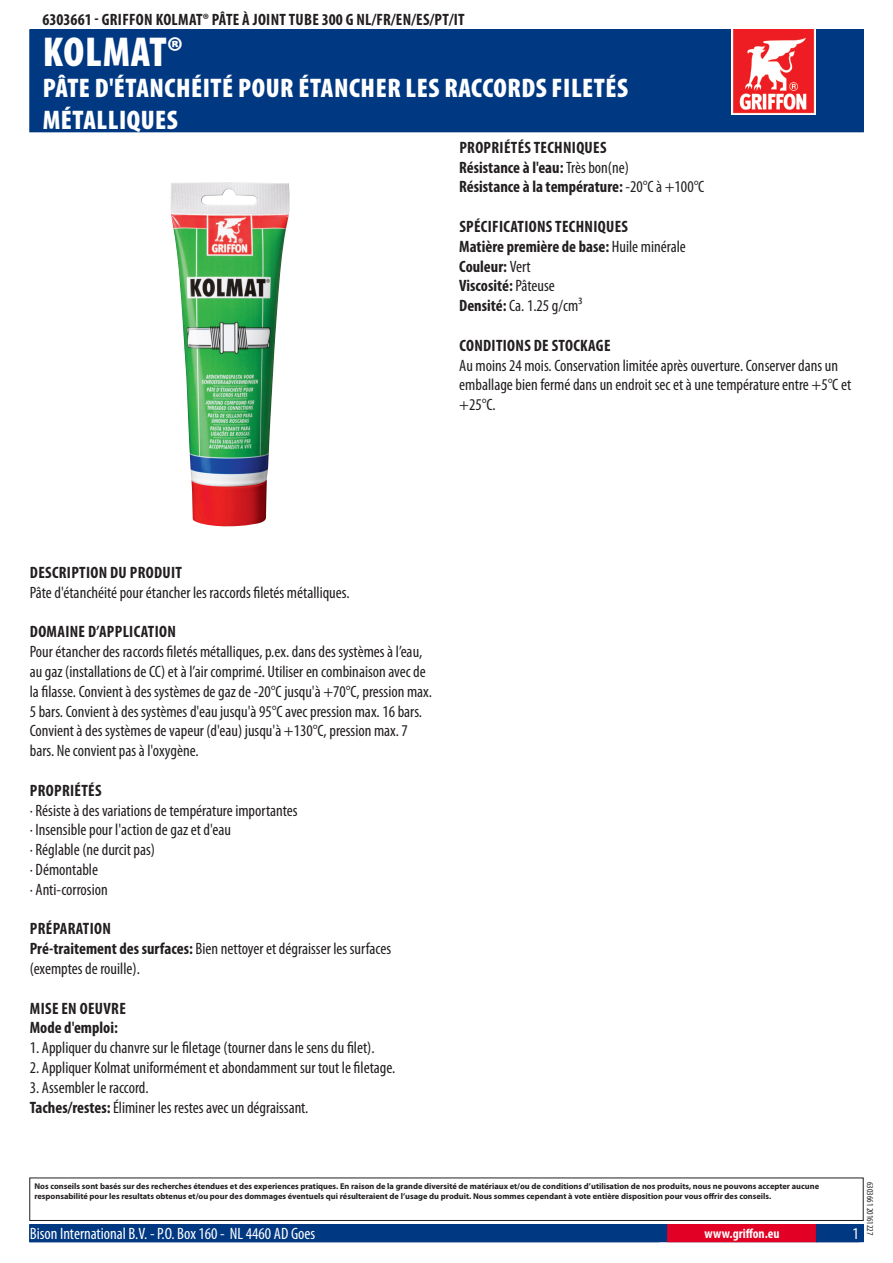
<style>
.page{position:relative;width:893px;height:1263px;background:#fff}
.page>*{position:absolute;margin:0;border:0;box-sizing:border-box;transform-origin:0 0}
.PageHeader{font:900 condensed 42px "Myriad Pro";letter-spacing:.02em;color:#fff}
.PageSubheader{font:900 condensed 27px/32.4px "Myriad Pro";letter-spacing:.02em;color:#fff}
.Regular{font:condensed 16.5px/19.8px "Myriad Pro";color:#231f20}
.TOCItem{font:700 condensed 16.5px "Myriad Pro";letter-spacing:.02em;color:#231f20}
.Regular-2{font:700 condensed 16.5px "Myriad Pro";color:#231f20}
.ContactData{font:condensed 16.5px "Myriad Pro";color:#fff}
.URL{font:700 condensed 13.5px "Myriad Pro";color:#fff}
.Revisie{font:condensed 9px "Myriad Pro";color:#231f20}
.Disclaimer{font:700 8.4px/10.1px "Myriad Pro";color:#231f20}
.s1{font-weight:400}
.s2{font-weight:700}
</style>
<div class="page">
<div style="left:30px;top:30px;width:833px;height:102px;background:#003882"></div>
<img style="left:731px;top:30px;width:85px;height:85px">
<div style="left:29px;top:1177px;width:835px;height:44px;border:1px solid #231f20"></div>
<div style="left:30px;top:1225px;width:833px;height:17px;background:#003882"></div>
<div style="left:29px;top:1224px;width:835px;height:18px;border:1px solid #003882"></div>
<div style="left:668px;top:1225px;width:148px;height:17px;background:#e20025"></div>
<div style="left:667px;top:1224px;width:150px;height:18px;border:1px solid #e20025"></div>
<img style="left:170px;top:182px;width:119px;height:345px">
<p class="TOCItem" style="left:43px;top:9px;width:418px">6303661 - Griffon Kolmat® Pâte à joint Tube 300 g NL/FR/EN/ES/PT/IT</p>
<p class="PageHeader" style="left:43px;top:25px;width:142px">KOLMAT®</p>
<p class="PageSubheader" style="left:43px;top:71px;width:587px">PÂTE D'ÉTANCHÉITÉ POUR ÉTANCHER LES RACCORDS FILETÉS<br>MÉTALLIQUES</p>
<p class="TOCItem" style="left:459px;top:137px;width:147px">Propriétés techniques</p>
<p class="Regular-2" style="left:459px;top:157px;width:171px">Résistance à l'eau: <span class="s1">Très bon(ne)</span></p>
<p class="Regular-2" style="left:459px;top:176px;width:247px">Résistance à la température: <span class="s1">-20°C à +1 00°C</span></p>
<p class="TOCItem" style="left:459px;top:216px;width:169px">Spécifications techniques</p>
<p class="Regular-2" style="left:459px;top:236px;width:228px">Matière première de base: <span class="s1">Huile minérale</span></p>
<p class="Regular-2" style="left:459px;top:256px;width:73px">Couleur: <span class="s1">Vert</span></p>
<p class="Regular-2" style="left:459px;top:275px;width:97px">Viscosité: <span class="s1">Pâteuse</span></p>
<p class="Regular" style="left:459px;top:296px;width:124px"><span class="s2">Densité:</span> Ca. 1 .25 g/cm³</p>
<p class="TOCItem" style="left:459px;top:335px;width:153px">Conditions de stockage</p>
<p class="Regular" style="left:459px;top:355px;width:393px">Au moins 24 mois. Conservation limitée après ouverture. Conserver dans un emballage bien fermé dans un endroit sec et à une température entre +5°C et +25°C.</p>
<p class="TOCItem" style="left:30px;top:562px;width:154px">Description du produit</p>
<p class="Regular" style="left:30px;top:582px;width:321px">Pâte d'étanchéité pour étancher les raccords filetés métalliques.</p>
<p class="TOCItem" style="left:30px;top:621px;width:147px">Domaine d’application</p>
<p class="Regular" style="left:30px;top:642px;width:404px">Pour étancher des raccords filetés métalliques, p.ex. dans des systèmes à l’eau, au gaz (installations de CC) et à l’air comprimé. Utiliser en combinaison avec de la filasse. Convient à des systèmes de gaz de -20°C jusqu'à +70°C, pression max.<br>5 bars. Convient à des systèmes d'eau jusqu'à 95°C avec pression max. 1 6 bars.<br>Convient à des systèmes de vapeur (d'eau) jusqu'à +1 30°C, pression max. 7 bars. Ne convient pas à l'oxygène.</p>
<p class="TOCItem" style="left:30px;top:780px;width:72px">Propriétés</p>
<p class="Regular" style="left:30px;top:800px;width:269px">· Résiste à des variations de température importantes · Insensible pour l'action de gaz et d'eau<br>· Réglable (ne durcit pas)<br>· Démontable<br>· Anti-corrosion</p>
<p class="TOCItem" style="left:30px;top:918px;width:83px">Préparation</p>
<p class="Regular" style="left:30px;top:939px;width:363px"><span class="s2">Pré-traitement des surfaces:</span> Bien nettoyer et dégraisser les surfaces (exemptes de rouille).</p>
<p class="TOCItem" style="left:30px;top:998px;width:97px">Mise en oeuvre</p>
<p class="Regular-2" style="left:30px;top:1017px;width:90px">Mode d'emploi:</p>
<p class="Regular" style="left:30px;top:1038px;width:346px">1 . Appliquer du chanvre sur le filetage (tourner dans le sens du filet).</p>
<p class="Regular" style="left:30px;top:1057px;width:367px">2. Appliquer Kolmat uniformément et abondamment sur tout le filetage.</p>
<p class="Regular" style="left:30px;top:1077px;width:120px">3. Assembler le raccord.</p>
<p class="Regular" style="left:30px;top:1097px;width:280px"><span class="s2">Taches/restes:</span> Éliminer les restes avec un dégraissant.</p>
<p class="Disclaimer" style="left:34px;top:1181px;width:786px">Nos conseils sont basés sur des recherches étendues et des experiences pratiques. En raison de la grande diversité de matériaux et/ou de conditions d’utilisation de nos produits, nous ne pouvons accepter aucune responsabilité pour les resultats obtenus et/ou pour des dommages éventuels qui résulteraient de l’usage du produit. Nous sommes cependant à vote entière disposition pour vous offrir des conseils.</p>
<p class="ContactData" style="left:30px;top:1224px;width:287px">Bison International B.V. - P.O. Box 1 60 - NL 4460 AD Goes</p>
<p class="URL" style="left:704px;top:1225px;width:77px">www.griffon.eu</p>
<p class="Revisie" style="left:875px;top:1182px;width:55px;rotate:90deg">6303661 201 61 227</p>
</div>
